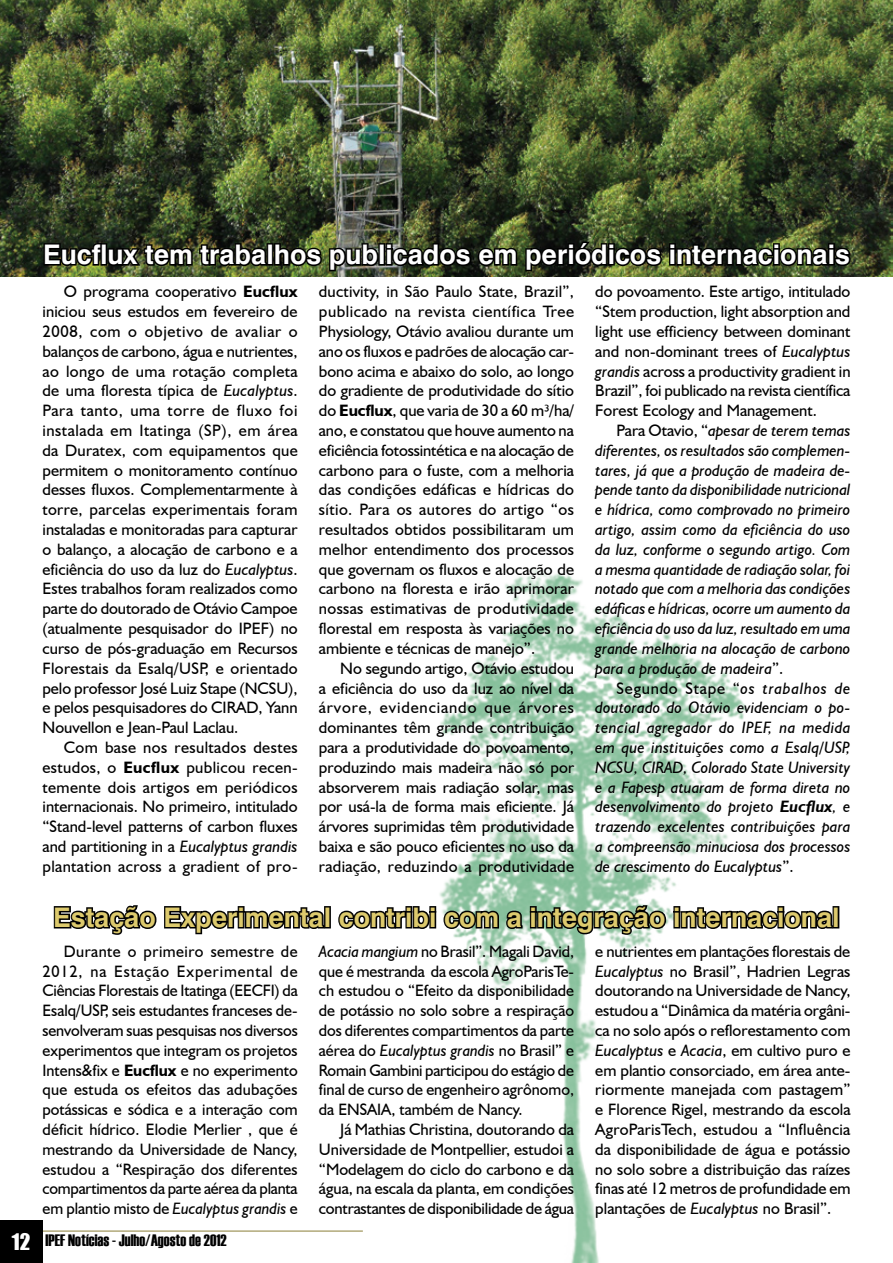
<style>
.page{position:relative;width:893px;height:1263px;background:#fff}
.page>*{position:absolute;margin:0;border:0;box-sizing:border-box;transform-origin:0 0}
.Título_em_Foto{font:700 27px "Swiss 721 BT";color:#fff}
.Título{font:700 27px "Swiss 721 BT";color:#ddca6d}
.t1{font:21px "Impact";color:#fff}
.Corpo_do_Texto{font:16.5px/19.8px "Humanist 521 BT";color:#000;text-align:justify}
.Corpo_do_Texto-2{font:italic 16.5px/19.8px "Humanist 521 BT";color:#000;text-align:justify}
.t2{font:16.5px "Haettenschweiler";color:#000}
.s1{font-weight:700}
.s2{font-style:italic}
.s3{font-style:normal}
</style>
<div class="page">
<hr style="left:0;top:1230px;width:363px;height:2px;background:#b1a97a">
<div style="left:0;top:1220px;width:43px;height:43px;background:#000"></div>
<img style="left:439px;top:569px;width:308px;height:694px">
<img style="left:0;top:0;width:893px;height:276px">
<img style="left:42px;top:242px;width:338px;height:31px">
<div style="left:378px;top:243px;width:7px;height:23px;border:3px solid #000"></div>
<div style="left:386px;top:248px;width:7px;height:18px;border:3px solid #000"></div>
<div style="left:386px;top:243px;width:7px;height:7px;border:3px solid #000"></div>
<svg style="left:391px;top:239px;width:272px;height:34px;background:#222816"></svg>
<div style="left:669px;top:248px;width:7px;height:18px;border:3px solid #000"></div>
<div style="left:669px;top:243px;width:7px;height:7px;border:3px solid #000"></div>
<svg style="left:675px;top:243px;width:177px;height:25px;background:#1a2010"></svg>
<svg style="left:53px;top:905px;width:273px;height:30px"></svg>
<div style="left:324px;top:906px;width:7px;height:22px;border:3px solid #000"></div>
<svg style="left:338px;top:906px;width:93px;height:23px"></svg>
<div style="left:429px;top:911px;width:7px;height:17px;border:3px solid #000"></div>
<div style="left:429px;top:906px;width:7px;height:6px;border:3px solid #000"></div>
<svg style="left:442px;top:909px;width:82px;height:21px;background:#4c5a51"></svg>
<div style="left:530px;top:911px;width:7px;height:17px;border:3px solid #000"></div>
<div style="left:530px;top:906px;width:7px;height:6px;border:3px solid #000"></div>
<svg style="left:536px;top:903px;width:132px;height:33px;background:#627267"></svg>
<div style="left:673px;top:911px;width:7px;height:17px;border:3px solid #000"></div>
<div style="left:673px;top:906px;width:7px;height:6px;border:3px solid #000"></div>
<svg style="left:679px;top:906px;width:155px;height:24px"></svg>
<div style="left:832px;top:906px;width:7px;height:22px;border:3px solid #000"></div>
<p class="t1" style="left:12px;top:1225px;width:20px">12</p>
<p class="Título_em_Foto" style="left:43px;top:238px;width:808px">Eucflux tem trabalhos publicados em periódicos internacionais</p>
<p class="Corpo_do_Texto" style="left:43px;top:282px;width:257px;text-indent:21px">O programa cooperativo <span class="s1">Eucflux </span>iniciou seus estudos em fevereiro de 2008, com o objetivo de avaliar o balanços de carbono, água e nutrientes, ao longo de uma rotação completa de uma floresta típica de <span class="s2">Eucalyptus</span>.<br>Para tanto, uma torre de fluxo foi instalada em Itatinga (SP), em área da Duratex, com equipamentos que permitem o monitoramento contínuo desses fluxos. Complementarmente à torre, parcelas experimentais foram instaladas e monitoradas para capturar o balanço, a alocação de carbono e a eficiência do uso da luz do <span class="s2">Eucalyptus</span>.<br>Estes trabalhos foram realizados como parte do doutorado de Otávio Campoe (atualmente pesquisador do IPEF) no curso de pós-graduação em Recursos Florestais da Esalq/USP, e orientado pelo professor José Luiz Stape (NCSU), e pelos pesquisadores do CIRAD, Yann Nouvellon e Jean-Paul Laclau.</p>
<p class="Corpo_do_Texto" style="left:43px;top:737px;width:257px;text-indent:21px">Com base nos resultados destes estudos, o <span class="s1">Eucflux</span> publicou recen&shy;temente dois artigos em periódicos internacionais. No primeiro, intitulado “Stand-level patterns of carbon fluxes and partitioning in a <span class="s2">Eucalyptus grandis </span>plantation across a gradient of pro-</p>
<p class="Corpo_do_Texto" style="left:319px;top:282px;width:257px">ductivity, in São Paulo State, Brazil”, publicado na revista científica Tree Physiology, Otávio avaliou durante um ano os fluxos e padrões de alocação car&shy;bono acima e abaixo do solo, ao longo do gradiente de produtividade do sítio do <span class="s1">Eucflux</span>, que varia de 30 a 60 m³/ha/ ano, e constatou que houve aumento na eficiência fotossintética e na alocação de carbono para o fuste, com a melhoria das condições edáficas e hídricas do sítio. Para os autores do artigo “os resultados obtidos possibilitaram um melhor entendimento dos processos que governam os fluxos e alocação de carbono na floresta e irão aprimorar nossas estimativas de produtividade florestal em resposta às variações no ambiente e técnicas de manejo”.</p>
<p class="Corpo_do_Texto" style="left:319px;top:658px;width:257px;text-indent:21px">No segundo artigo, Otávio estudou a eficiência do uso da luz ao nível da árvore, evidenciando que árvores dominantes têm grande contribuição para a produtividade do povoamento, produzindo mais madeira não só por absorverem mais radiação solar, mas por usá-la de forma mais eficiente. Já árvores suprimidas têm produtividade baixa e são pouco eficientes no uso da radiação, reduzindo a produtividade</p>
<p class="Corpo_do_Texto" style="left:595px;top:282px;width:257px">do povoamento. Este artigo, intitulado “Stem production, light absorption and light use efficiency between dominant and non-dominant trees of <span class="s2">Eucalyptus grandis</span> across a productivity gradient in Brazil”, foi publicado na revista científica Forest Ecology and Management.</p>
<p class="Corpo_do_Texto-2" style="left:595px;top:420px;width:257px;text-indent:21px"><span class="s3">Para Otavio, “</span>apesar de terem temas diferentes, os resultados são complemen&shy;tares, já que a produção de madeira de&shy;pende tanto da disponibilidade nutricional e hídrica, como comprovado no primeiro artigo, assim como da eficiência do uso da luz, conforme o segundo artigo. Com a mesma quantidade de radiação solar, foi notado que com a melhoria das condições edáficas e hídricas, ocorre um aumento da eficiência do uso da luz, resultado em uma grande melhoria na alocação de carbono para a produção de madeira<span class="s3">”.</span></p>
<p class="Corpo_do_Texto-2" style="left:595px;top:678px;width:257px;text-indent:21px"><span class="s3">Segundo Stape “</span>os trabalhos de doutorado do Otávio evidenciam o po&shy;tencial agregador do IPEF, na medida em que instituições como a Esalq/USP, NCSU, CIRAD, Colorado State University e a Fapesp atuaram de forma direta no desenvolvimento do projeto <span class="s1">Eucflux</span>, e trazendo excelentes contribuições para a compreensão minuciosa dos processos de crescimento do Eucalyptus<span class="s3">”.</span></p>
<p class="Título" style="left:53px;top:901px;width:788px">Estação Experimental contribi com a integração internacional</p>
<p class="Corpo_do_Texto" style="left:43px;top:941px;width:257px;text-indent:21px">Durante o primeiro semestre de 2012, na Estação Experimental de Ciências Florestais de Itatinga (EECFI) da Esalq/USP, seis estudantes franceses de&shy;senvolveram suas pesquisas nos diversos experimentos que integram os projetos Intens&amp;fix e <span class="s1">Eucflux</span> e no experimento que estuda os efeitos das adubações potássicas e sódica e a interação com déficit hídrico. Elodie Merlier , que é mestrando da Universidade de Nancy, estudou a “Respiração dos diferentes compartimentos da parte aérea da planta em plantio misto de <span class="s2">Eucalyptus grandis</span> e</p>
<p class="Corpo_do_Texto" style="left:319px;top:941px;width:257px"><span class="s2">Acacia mangium</span> no Brasil”. Magali David, que é mestranda da escola AgroParisTe&shy;ch estudou o “Efeito da disponibilidade de potássio no solo sobre a respiração dos diferentes compartimentos da parte aérea do <span class="s2">Eucalyptus grandis</span> no Brasil” e Romain Gambini participou do estágio de final de curso de engenheiro agrônomo, da ENSAIA, também de Nancy.</p>
<p class="Corpo_do_Texto" style="left:595px;top:941px;width:257px">e nutrientes em plantações florestais de <span class="s2">Eucalyptus</span> no Brasil”, Hadrien Legras doutorando na Universidade de Nancy, estudou a “Dinâmica da matéria orgâni&shy;ca no solo após o reflorestamento com <span class="s2">Eucalyptus</span> e <span class="s2">Acacia</span>, em cultivo puro e em plantio consorciado, em área ante&shy;riormente manejada com pastagem” e Florence Rigel, mestrando da escola AgroParisTech, estudou a “Influência da disponibilidade de água e potássio no solo sobre a distribuição das raízes finas até 12 metros de profundidade em plantações de <span class="s2">Eucalyptus</span> no Brasil”.</p>
<p class="Corpo_do_Texto" style="left:319px;top:1119px;width:257px;text-indent:21px">Já Mathias Christina, doutorando da Universidade de Montpellier, estudoi a “Modelagem do ciclo do carbono e da água, na escala da planta, em condições contrastantes de disponibilidade de água</p>
<p class="t2" style="left:46px;top:1228px;width:183px">IPEF Notícias - Julho/Agosto de 2012</p>
</div>
